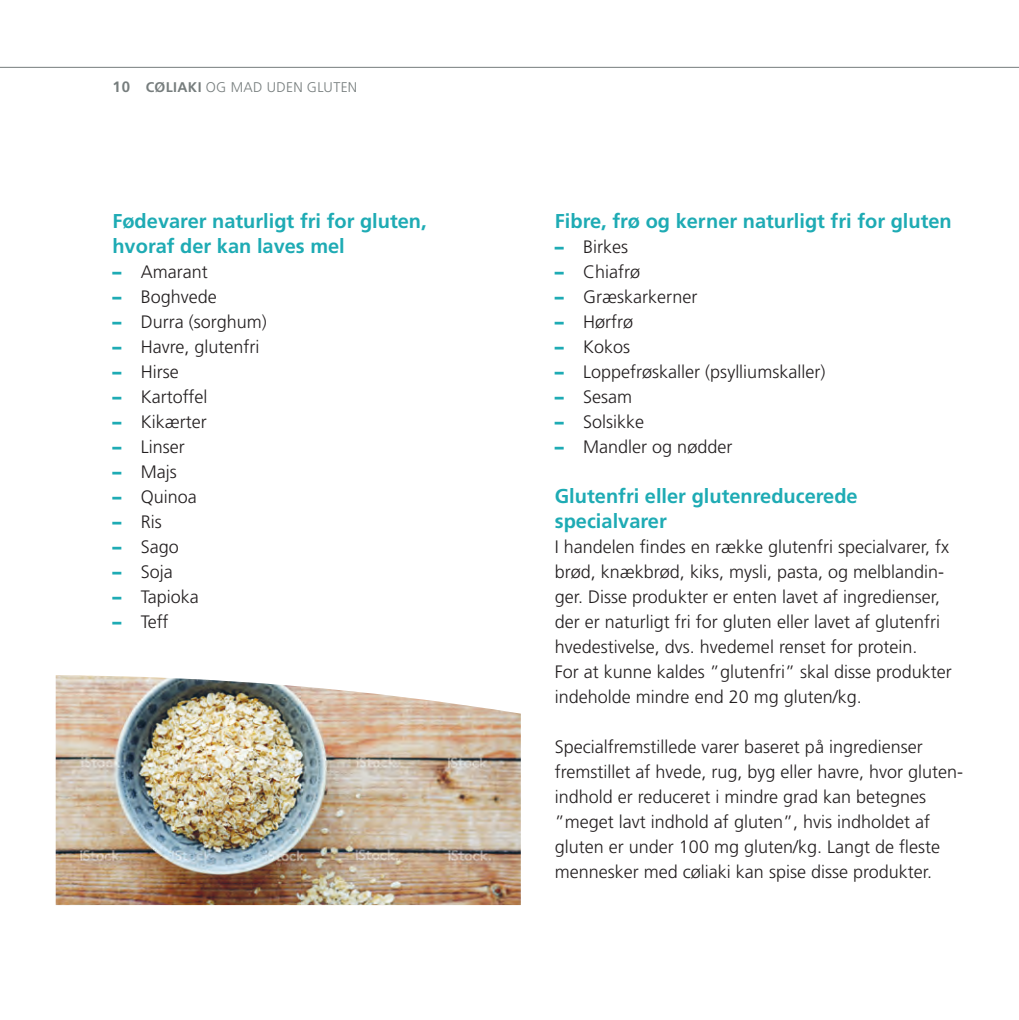
<style>
.page{position:relative;width:1019px;height:1020px;background:#fff}
.page>*{position:absolute;margin:0;border:0;box-sizing:border-box;transform-origin:0 0}
.t1{font:700 20px/25px "Frutiger";color:#1eabb4}
.t2{font:300 18px/25px "Frutiger";color:#231f20}
.t3{font:300 14px "Frutiger";letter-spacing:.02em;color:#767d7d}
.s1{font-weight:700;font-size:15px}
.s2{font-weight:700}
.s3{font-weight:900;color:#1eabb4}
</style>
<div class="page">
<img style="left:56px;top:675px;width:465px;height:230px">
<hr style="left:0;top:67px;width:1018px;height:1px;background:#767d7d">
<p class="t3" style="left:112px;top:79px;width:246px"><span class="s1">10</span> <span class="s2">CØLIAKI</span> OG MAD UDEN GLUTEN</p>
<p class="t1" style="left:112px;top:208px;width:316px">Fødevarer naturligt fri for gluten, hvoraf der kan laves mel</p>
<p class="t2" style="left:112px;top:259px;width:97px"><span class="s3">–</span> Amarant</p>
<p class="t2" style="left:112px;top:284px;width:106px"><span class="s3">–</span> Boghvede</p>
<p class="t2" style="left:112px;top:309px;width:156px"><span class="s3">–</span> Durra (sorghum)</p>
<p class="t2" style="left:112px;top:334px;width:149px"><span class="s3">–</span> Havre, glutenfri</p>
<p class="t2" style="left:112px;top:359px;width:68px"><span class="s3">–</span> Hirse</p>
<p class="t2" style="left:112px;top:384px;width:97px"><span class="s3">–</span> Kartoffel</p>
<p class="t2" style="left:112px;top:409px;width:96px"><span class="s3">–</span> Kikærter</p>
<p class="t2" style="left:112px;top:434px;width:74px"><span class="s3">–</span> Linser</p>
<p class="t2" style="left:112px;top:459px;width:66px"><span class="s3">–</span> Majs</p>
<p class="t2" style="left:112px;top:484px;width:86px"><span class="s3">–</span> Quinoa</p>
<p class="t2" style="left:112px;top:509px;width:51px"><span class="s3">–</span> Ris</p>
<p class="t2" style="left:112px;top:534px;width:68px"><span class="s3">–</span> Sago</p>
<p class="t2" style="left:112px;top:559px;width:62px"><span class="s3">–</span> Soja</p>
<p class="t2" style="left:112px;top:584px;width:88px"><span class="s3">–</span> Tapioka</p>
<p class="t2" style="left:112px;top:609px;width:58px"><span class="s3">–</span> Teff</p>
<p class="t1" style="left:555px;top:208px;width:398px">Fibre, frø og kerner naturligt fri for gluten</p>
<p class="t2" style="left:555px;top:234px;width:75px"><span class="s3">–</span> Birkes</p>
<p class="t2" style="left:555px;top:259px;width:87px"><span class="s3">–</span> Chiafrø</p>
<p class="t2" style="left:555px;top:284px;width:144px"><span class="s3">–</span> Græskarkerner</p>
<p class="t2" style="left:555px;top:309px;width:80px"><span class="s3">–</span> Hørfrø</p>
<p class="t2" style="left:555px;top:334px;width:77px"><span class="s3">–</span> Kokos</p>
<p class="t2" style="left:555px;top:359px;width:272px"><span class="s3">–</span> Loppefrøskaller (psylliumskaller)</p>
<p class="t2" style="left:555px;top:384px;width:79px"><span class="s3">–</span> Sesam</p>
<p class="t2" style="left:555px;top:409px;width:91px"><span class="s3">–</span> Solsikke</p>
<p class="t2" style="left:555px;top:434px;width:179px"><span class="s3">–</span> Mandler og nødder</p>
<p class="t1" style="left:555px;top:483px;width:304px">Glutenfri eller glutenreducerede specialvarer</p>
<p class="t2" style="left:555px;top:534px;width:398px">I handelen findes en række glutenfri specialvarer, fx brød, knækbrød, kiks, mysli, pasta, og melblandin&shy;ger. Disse produkter er enten lavet af ingredienser, der er naturligt fri for gluten eller lavet af glutenfri hvedestivelse, dvs. hvedemel renset for protein.<br>For at kunne kaldes ”glutenfri” skal disse produkter indeholde mindre end 20 mg gluten/kg.</p>
<p class="t2" style="left:555px;top:734px;width:410px">Specialfremstillede varer baseret på ingredienser fremstillet af hvede, rug, byg eller havre, hvor gluten&shy;indhold er reduceret i mindre grad kan betegnes ”meget lavt indhold af gluten”, hvis indholdet af gluten er under 100 mg gluten/kg. Langt de fleste mennesker med cøliaki kan spise disse produkter.</p>
</div>
